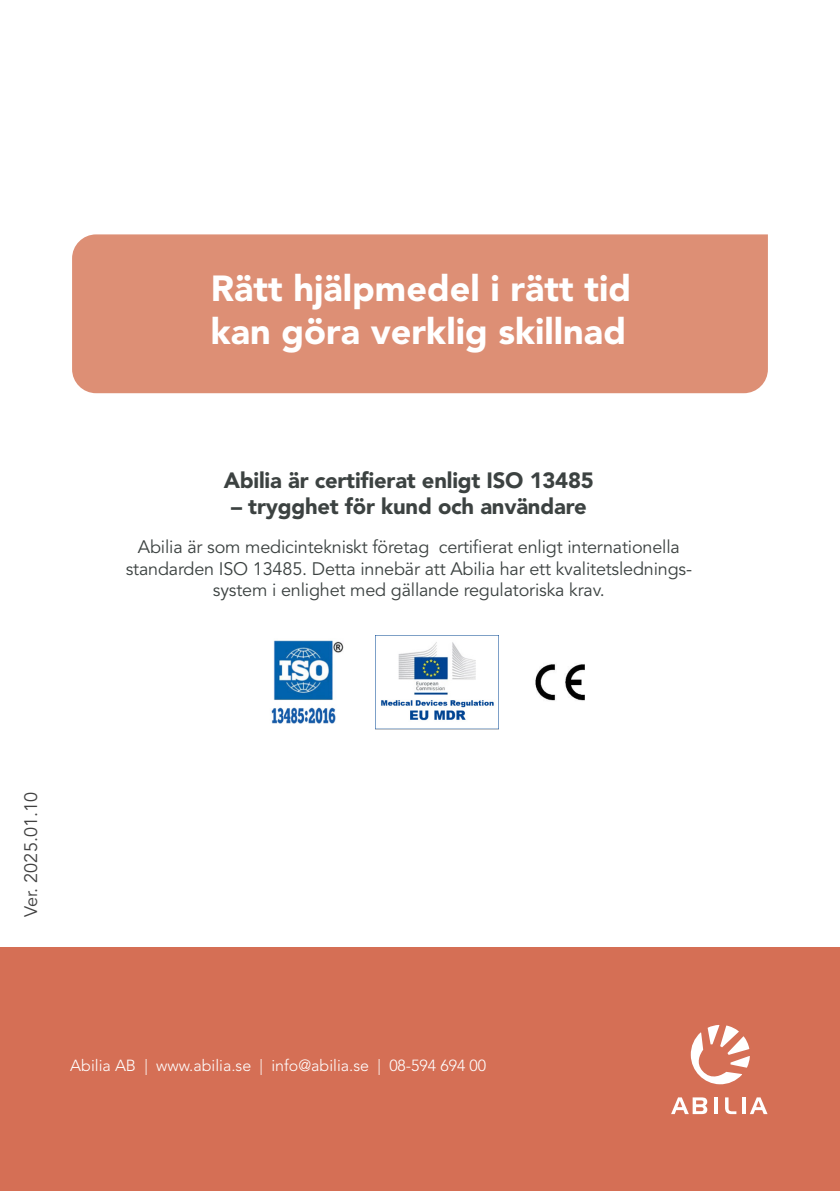
<style>
.page{position:relative;width:840px;height:1191px;background:#fff}
.page>*{position:absolute;margin:0;border:0;box-sizing:border-box;transform-origin:0 0}
.t1{font:900 36px "Avenir LT Std";color:#fff}
.t2{font:900 22px "Avenir LT Std";letter-spacing:-.01em;color:#3c4241}
.t3{font:18px/21.6px "Avenir LT Std";letter-spacing:-.01em;color:#3c4241;text-align:center}
.t4{font:18px "Avenir LT Std";color:#414141}
.t5{font:300 16px "Avenir LT Std";color:#fff}
</style>
<div class="page">
<div style="left:0;top:947px;width:839px;height:244px;background:#d56f55"></div>
<svg style="left:671px;top:1097px;width:36px;height:17px"></svg>
<svg style="left:714px;top:1097px;width:3px;height:17px"></svg>
<svg style="left:725px;top:1097px;width:11px;height:17px"></svg>
<svg style="left:742px;top:1097px;width:3px;height:17px"></svg>
<svg style="left:750px;top:1097px;width:17px;height:17px"></svg>
<svg style="left:690px;top:1025px;width:59px;height:59px"></svg>
<div style="left:72px;top:234px;width:695px;height:159px;background:#dd8f75"></div>
<img style="left:535px;top:664px;width:50px;height:37px">
<img style="left:271px;top:640px;width:72px;height:84px">
<img style="left:375px;top:635px;width:123px;height:95px">
<p class="t1" style="left:211px;top:267px;width:422px">Rätt hjälpmedel i rätt tid</p>
<p class="t1" style="left:211px;top:310px;width:416px">kan göra verklig skillnad</p>
<p class="t2" style="left:224px;top:467px;width:371px">Abilia är certifierat enligt ISO 13485</p>
<p class="t2" style="left:231px;top:493px;width:357px">– trygghet för kund och användare</p>
<p class="t3" style="left:126px;top:536px;width:567px">Abilia är som medicintekniskt företag certifierat enligt internationella standarden ISO 13485. Detta innebär att Abilia har ett kvalitetslednings&shy;system i enlighet med gällande regulatoriska krav.</p>
<p class="t4" style="left:21px;top:917px;width:126px;rotate:-90deg">Ver. 2025.01.10</p>
<p class="t5" style="left:70px;top:1055px;width:417px">Abilia AB | www.abilia.se | info@abilia.se | 08-594 694 00</p>
</div>
